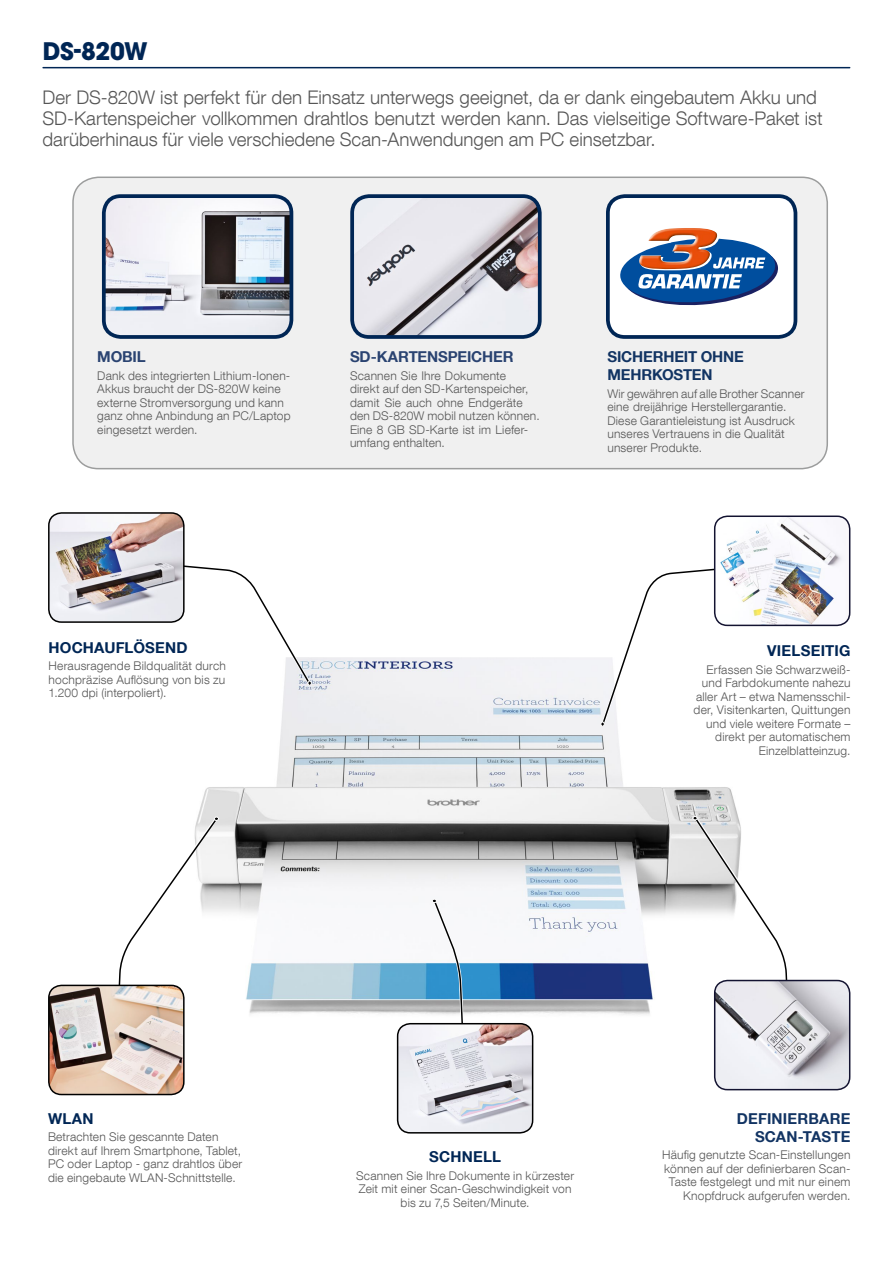
<style>
.page{position:relative;width:893px;height:1263px;background:#fff}
.page>*{position:absolute;margin:0;border:0;box-sizing:border-box;transform-origin:0 0}
.t1{font:700 24px "ITC Avant Garde Std";letter-spacing:-.025em;color:#002655}
.t2{font:300 18.75px/21px "Helvetica Neue LT Com";color:#565656}
.t3{font:700 15px/18px "Helvetica Neue LT Com";letter-spacing:-.005em;color:#123463}
.t4{font:700 15px "Helvetica Neue LT Com";letter-spacing:.015em;color:#002655}
.t5{font:700 15px "Helvetica Neue LT Com";letter-spacing:-.01em;color:#2a4371}
.t6{font:300 12px/13.5px "Helvetica Neue LT Com";letter-spacing:.015em;color:#565656}
</style>
<div class="page">
<div style="left:73px;top:177px;width:754px;height:292px;background:#f0f0f0;border-radius:26px"></div>
<div style="left:72px;top:177px;width:756px;height:292px;border:2px solid #9c9d9d;border-radius:26px"></div>
<img style="left:107px;top:199px;width:183px;height:137px">
<div style="left:102px;top:194px;width:191px;height:145px;border:4px solid #002655;border-radius:17px"></div>
<div style="left:608px;top:196px;width:187px;height:141px;background:#fff;border-radius:17px"></div>
<svg style="left:620px;top:229px;width:158px;height:76px"></svg>
<img style="left:648px;top:228px;width:48px;height:13px">
<div style="left:606px;top:194px;width:191px;height:145px;border:4px solid #002655;border-radius:17px"></div>
<img style="left:355px;top:199px;width:182px;height:135px">
<div style="left:350px;top:194px;width:192px;height:145px;border:4px solid #002655;border-radius:17px"></div>
<img style="left:198px;top:657px;width:540px;height:427px">
<img style="left:715px;top:516px;width:131px;height:109px">
<div style="left:714px;top:515px;width:136px;height:111px;border:2px solid #131331;border-radius:13px"></div>
<img style="left:49px;top:515px;width:133px;height:107px">
<div style="left:48px;top:512px;width:137px;height:111px;border:2px solid #000;border-radius:13px"></div>
<svg style="left:599px;top:560px;width:184px;height:168px"></svg>
<svg style="left:115px;top:557px;width:198px;height:130px"></svg>
<svg style="left:692px;top:815px;width:104px;height:269px"></svg>
<img style="left:715px;top:980px;width:135px;height:110px">
<div style="left:714px;top:980px;width:136px;height:110px;border:2px solid #131331;border-radius:13px"></div>
<svg style="left:431px;top:897px;width:37px;height:126px"></svg>
<img style="left:398px;top:1024px;width:135px;height:109px">
<div style="left:397px;top:1023px;width:136px;height:110px;border:2px solid #000;border-radius:13px"></div>
<svg style="left:110px;top:815px;width:110px;height:269px"></svg>
<img style="left:49px;top:985px;width:135px;height:109px">
<div style="left:48px;top:985px;width:137px;height:110px;border:2px solid #000;border-radius:13px"></div>
<hr style="left:43px;top:67px;width:807px;height:1px;background:#002655">
<h1 class="t1" style="left:43px;top:35px;width:107px">DS-820W</h1>
<p class="t2" style="left:43px;top:87px;width:782px">Der DS-820W ist perfekt für den Einsatz unterwegs geeignet, da er dank eingebautem Akku und<br>SD-Kartenspeicher vollkommen drahtlos benutzt werden kann. Das vielseitige Software-Paket ist darüberhinaus für viele verschiedene Scan-Anwendungen am PC einsetzbar.</p>
<p class="t5" style="left:97px;top:347px;width:50px">MOBIL</p>
<p class="t6" style="left:97px;top:368px;width:195px">Dank des integrierten Lithium-Ionen-<br>Akkus braucht der DS-820W keine externe Stromversorgung und kann ganz ohne Anbindung an PC/Laptop eingesetzt werden.</p>
<p class="t5" style="left:350px;top:347px;width:165px">SD-KARTENSPEICHER</p>
<p class="t6" style="left:350px;top:368px;width:191px">Scannen Sie Ihre Dokumente<br>direkt auf den SD-Kartenspeicher, damit Sie auch ohne Endgeräte den DS-820W mobil nutzen können.<br>Eine 8 GB SD-Karte ist im Liefer&shy;umfang enthalten.</p>
<p class="t3" style="left:607px;top:347px;width:138px">SICHERHEIT OHNE<br>MEHRKOSTEN</p>
<p class="t6" style="left:607px;top:386px;width:199px">Wir gewähren auf alle Brother Scanner eine dreijährige Herstellergarantie.<br>Diese Garantieleistung ist Ausdruck unseres Vertrauens in die Qualität unserer Produkte.</p>
<p class="t4" style="left:49px;top:638px;width:141px">HOCHAUFLÖSEND</p>
<p class="t6" style="left:49px;top:659px;width:179px;text-align:justify">Herausragende Bildqualität durch hochpräzise Auflösung von bis zu 1.200 dpi (interpoliert).</p>
<p class="t4" style="left:767px;top:641px;width:85px">VIELSEITIG</p>
<p class="t6" style="left:694px;top:662px;width:158px;text-align:right">Erfassen Sie Schwarzweiß&shy;und Farbdokumente nahezu aller Art – etwa Namensschil&shy;der, Visitenkarten, Quittungen und viele weitere Formate – direkt per automatischem<br>Einzelblatteinzug.</p>
<p class="t4" style="left:48px;top:1109px;width:47px">WLAN</p>
<p class="t6" style="left:48px;top:1130px;width:196px">Betrachten Sie gescannte Daten direkt auf Ihrem Smartphone, Tablet, PC oder Laptop - ganz drahtlos über die eingebaute WLAN-Schnittstelle.</p>
<p class="t4" style="left:429px;top:1147px;width:73px">SCHNELL</p>
<p class="t6" style="left:356px;top:1168px;width:219px;text-align:center">Scannen Sie Ihre Dokumente in kürzester<br>Zeit mit einer Scan-Geschwindigkeit von bis zu 7,5 Seiten/Minute.</p>
<p class="t3" style="left:737px;top:1109px;width:115px;text-align:right">DEFINIERBARE<br>SCAN-TASTE</p>
<p class="t6" style="left:662px;top:1148px;width:190px;text-align:right">Häufig genutzte Scan-Einstellungen können auf der definierbaren Scan-Taste festgelegt und mit nur einem Knopfdruck aufgerufen werden.</p>
</div>
